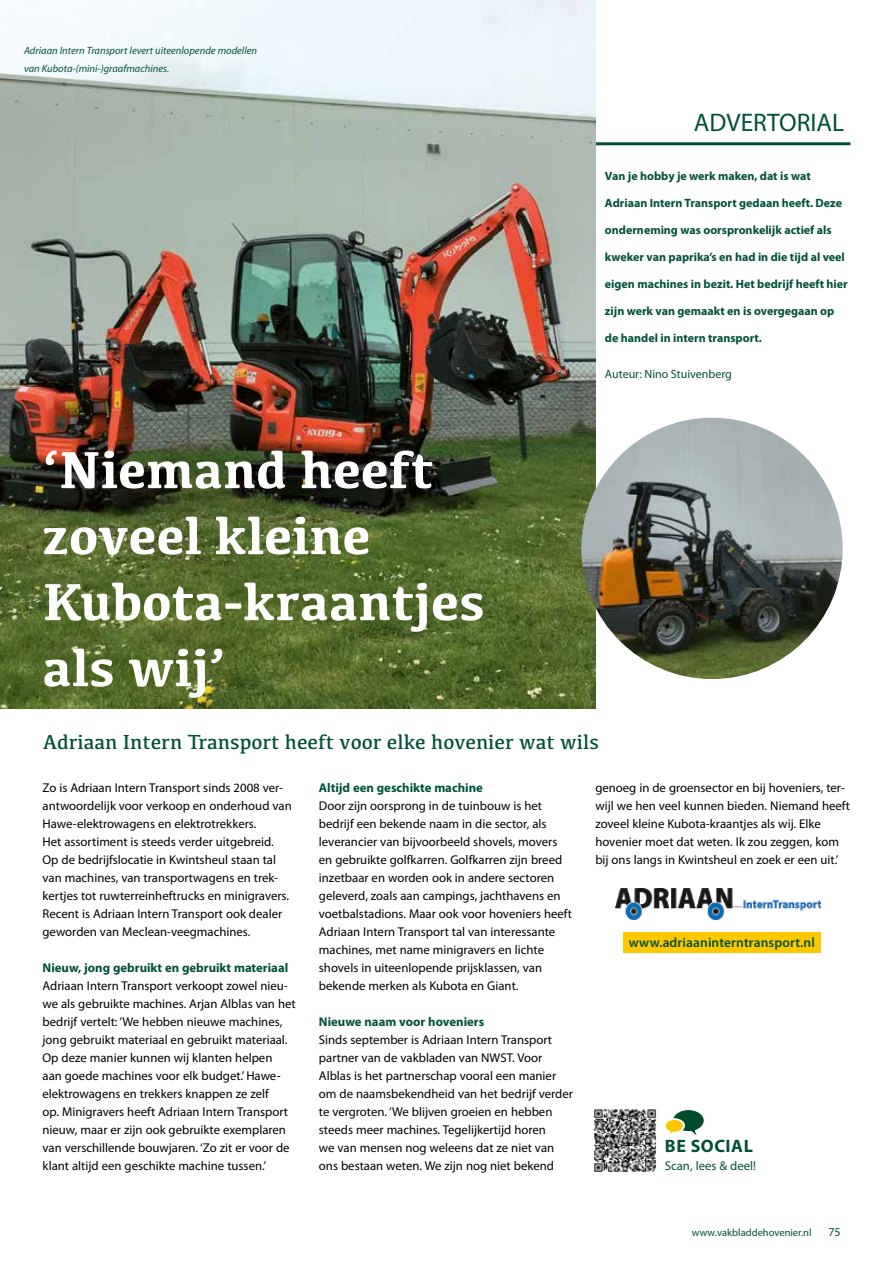
<style>
.page{position:relative;width:893px;height:1263px;background:#fff}
.page>*{position:absolute;margin:0;border:0;box-sizing:border-box;transform-origin:0 0}
.t1{font:700 54px/66px "Kefa";color:#fff}
.t2{font:25.5px "Myriad Pro";color:#005139}
.t3{font:21px "Kefa";color:#005139}
.t4{font:700 18px "Myriad Pro";letter-spacing:.03em;color:#005139}
.t5{font:600 13.5px "Myriad Pro";letter-spacing:.01em;color:#005139}
.t6{font:12.75px/18px "Myriad Pro";color:#000}
.t7{font:700 12.75px "Myriad Pro";color:#005139}
.t8{font:12.75px "Myriad Pro";color:#005139}
.t9{font:700 12px "Myriad Pro";color:#005139}
.t10{font:12px "Myriad Pro";color:#005139}
.t11{font:italic 10.5px/18px "Myriad Pro";color:#005139}
.t12{font:10.5px "Myriad Pro";color:#005139}
</style>
<div class="page">
<hr style="left:595px;top:142px;width:255px;height:3px;background:#005139">
<img style="left:0;top:0;width:595px;height:708px">
<img style="left:581px;top:418px;width:262px;height:261px;border-radius:131px">
<img style="left:615px;top:888px;width:205px;height:32px">
<div style="left:623px;top:932px;width:198px;height:20px;background:#fec800"></div>
<img style="left:594px;top:1109px;width:64px;height:62px">
<svg style="left:666px;top:1110px;width:38px;height:26px"></svg>
<p class="t11" style="left:24px;top:41px;width:235px">Adriaan Intern Transport levert uiteenlopende modellen van Kubota-(mini-)graafmachines.</p>
<h1 class="t1" style="left:43px;top:434px;width:444px">‘Niemand heeft zoveel kleine<br>Kubota-kraantjes als wij’</h1>
<h2 class="t2" style="left:694px;top:107px;width:152px">ADVERTORIAL</h2>
<p class="t9" style="left:605px;top:168px;width:207px">Van je hobby je werk maken, dat is wat</p>
<p class="t9" style="left:605px;top:195px;width:239px">Adriaan Intern Transport gedaan heeft. Deze</p>
<p class="t9" style="left:605px;top:222px;width:228px">onderneming was oorspronkelijk actief als</p>
<p class="t9" style="left:605px;top:249px;width:241px">kweker van paprika’s en had in die tijd al veel</p>
<p class="t9" style="left:605px;top:276px;width:244px">eigen machines in bezit. Het bedrijf heeft hier</p>
<p class="t9" style="left:605px;top:303px;width:231px">zijn werk van gemaakt en is overgegaan op</p>
<p class="t9" style="left:605px;top:330px;width:158px">de handel in intern transport.</p>
<p class="t10" style="left:605px;top:367px;width:128px">Auteur: Nino Stuivenberg</p>
<h3 class="t3" style="left:43px;top:728px;width:557px">Adriaan Intern Transport heeft voor elke hovenier wat wils</h3>
<p class="t6" style="left:43px;top:779px;width:251px">Zo is Adriaan Intern Transport sinds 2008 ver&shy;antwoordelijk voor verkoop en onderhoud van Hawe-elektrowagens en elektrotrekkers.<br>Het assortiment is steeds verder uitgebreid.<br>Op de bedrijfslocatie in Kwintsheul staan tal van machines, van transportwagens en trek&shy;kertjes tot ruwterreinheftrucks en minigravers.<br>Recent is Adriaan Intern Transport ook dealer geworden van Meclean-veegmachines.</p>
<p class="t7" style="left:43px;top:959px;width:247px">Nieuw, jong gebruikt en gebruikt materiaal</p>
<p class="t6" style="left:43px;top:977px;width:255px">Adriaan Intern Transport verkoopt zowel nieu&shy;we als gebruikte machines. Arjan Alblas van het bedrijf vertelt: ‘We hebben nieuwe machines, jong gebruikt materiaal en gebruikt materiaal.<br>Op deze manier kunnen wij klanten helpen<br>aan goede machines voor elk budget.’ Hawe&shy;elektrowagens en trekkers knappen ze zelf<br>op. Minigravers heeft Adriaan Intern Transport nieuw, maar er zijn ook gebruikte exemplaren van verschillende bouwjaren. ‘Zo zit er voor de klant altijd een geschikte machine tussen.’</p>
<p class="t7" style="left:319px;top:779px;width:166px">Altijd een geschikte machine</p>
<p class="t6" style="left:319px;top:797px;width:255px">Door zijn oorsprong in de tuinbouw is het bedrijf een bekende naam in die sector, als leverancier van bijvoorbeeld shovels, movers en gebruikte golfkarren. Golfkarren zijn breed inzetbaar en worden ook in andere sectoren geleverd, zoals aan campings, jachthavens en voetbalstadions. Maar ook voor hoveniers heeft Adriaan Intern Transport tal van interessante machines, met name minigravers en lichte shovels in uiteenlopende prijsklassen, van bekende merken als Kubota en Giant.</p>
<p class="t7" style="left:319px;top:1013px;width:167px">Nieuwe naam voor hoveniers</p>
<p class="t6" style="left:319px;top:1031px;width:256px">Sinds september is Adriaan Intern Transport partner van de vakbladen van NWST. Voor Alblas is het partnerschap vooral een manier om de naamsbekendheid van het bedrijf verder te vergroten. ‘We blijven groeien en hebben steeds meer machines. Tegelijkertijd horen<br>we van mensen nog weleens dat ze niet van ons bestaan weten. We zijn nog niet bekend</p>
<p class="t6" style="left:595px;top:779px;width:256px">genoeg in de groensector en bij hoveniers, ter&shy;wijl we hen veel kunnen bieden. Niemand heeft zoveel kleine Kubota-kraantjes als wij. Elke hovenier moet dat weten. Ik zou zeggen, kom bij ons langs in Kwintsheul en zoek er een uit.’</p>
<p class="t5" style="left:629px;top:934px;width:188px">www.adriaaninterntransport.nl</p>
<h3 class="t4" style="left:665px;top:1134px;width:89px">BE SOCIAL</h3>
<p class="t8" style="left:665px;top:1157px;width:93px">Scan, lees &amp; deel!</p>
<p class="t12" style="left:692px;top:1226px;width:121px">www.vakbladdehovenier.nl</p>
<p class="t10" style="left:828px;top:1224px;width:14px">75</p>
</div>
